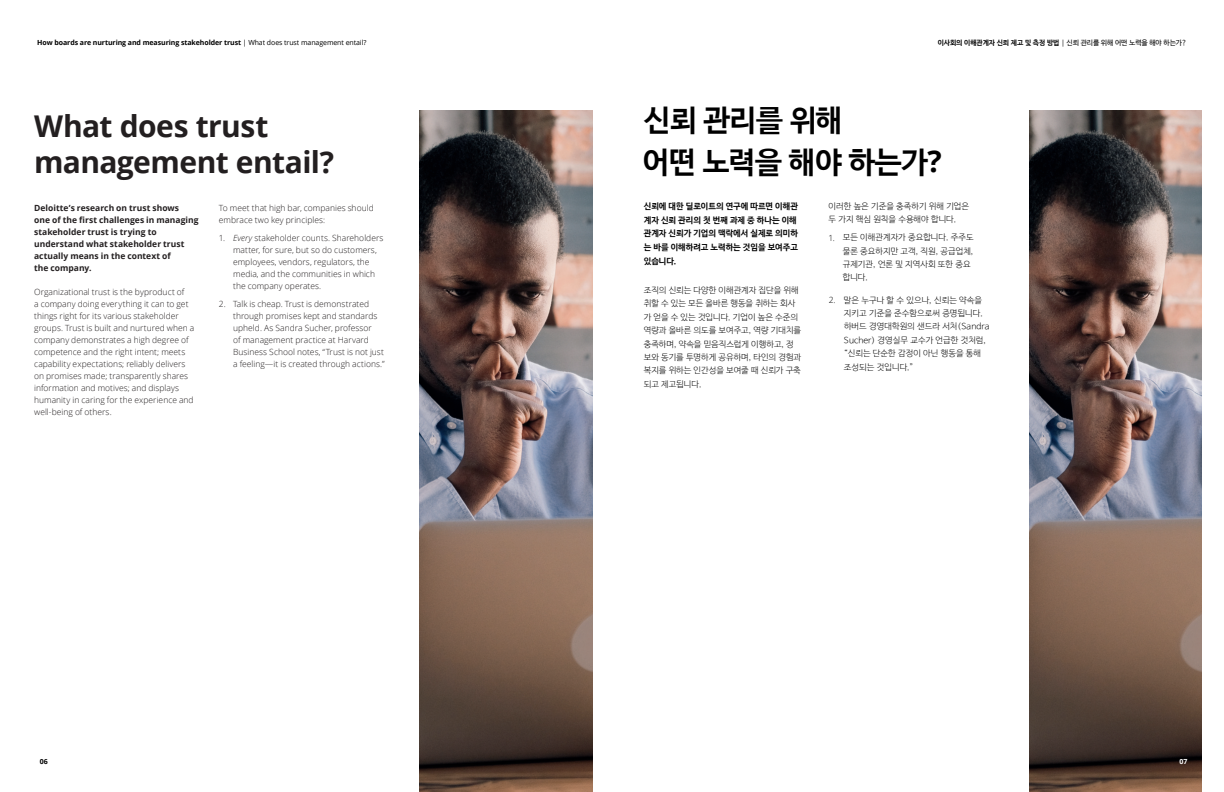
<style>
.page{position:relative;width:1224px;height:792px;background:#fff}
.page>*{position:absolute;margin:0;border:0;box-sizing:border-box;transform-origin:0 0}
.t1{font:700 30px/36px "Open Sans";letter-spacing:-.02em;color:#231f20}
.t2{font:700 30px/41.6px "Nanum Barun Gothic";letter-spacing:-.015em;color:#000}
.t3{font:300 8.5px/12px "Open Sans";letter-spacing:.005em;color:#231f20}
.t4{font:300 8.5px/13.4px "Nanum Barun Gothic";letter-spacing:.005em;color:#000}
.t5{font:700 8.5px/12px "Open Sans";letter-spacing:.005em;color:#231f20}
.t6{font:700 8.5px/13.9px "Nanum Barun Gothic";letter-spacing:-.005em;color:#000}
.t7{font:700 7px "Open Sans";letter-spacing:-.01em;color:#000}
.t8{font:700 7px "Nanum Barun Gothic";letter-spacing:-.01em;color:#000}
.t9{font:700 7px "Open Sans";color:#fff}
.s1{font-weight:400}
.s2{font-family:"Open Sans";font-weight:400}
.s3{font-style:italic}
.s4{font-family:"Open Sans"}
</style>
<div class="page">
<img style="left:1029px;top:111px;width:173px;height:681px">
<img style="left:420px;top:111px;width:172px;height:681px">
<p class="t7" style="left:37px;top:37px;width:331px">How boards are nurturing and measuring stakeholder trust <span class="s1">| What does trust management entail?</span></p>
<p class="t8" style="left:938px;top:39px;width:250px">이사회의 이해관계자 신뢰 제고 및 측정 방법 <span class="s2">|</span> <span class="s1">신뢰 관리를 위해 어떤 노력을 해야 하는가?</span></p>
<h1 class="t1" style="left:34px;top:107px;width:301px">What does trust management entail?</h1>
<p class="t5" style="left:34px;top:201px;width:166px">Deloitte’s research on trust shows<br>one of the first challenges in managing stakeholder trust is trying to understand what stakeholder trust actually means in the context of<br>the company.</p>
<p class="t3" style="left:34px;top:285px;width:162px">Organizational trust is the byproduct of<br>a company doing everything it can to get things right for its various stakeholder groups . Trust is built and nurtured when a company demonstrates a high degree of competence and the right intent; meets capability expectations; reliably delivers on promises made; transparently shares information and motives; and displays humanity in caring for the experience and well-being of others .</p>
<p class="t3" style="left:219px;top:201px;width:156px">To meet that high bar, companies should embrace two key principles:</p>
<p class="t3" style="left:233px;top:232px;width:152px;text-indent:-14px">1 . <span class="s3">Every</span> stakeholder counts . Shareholders matter, for sure, but so do customers, employees, vendors, regulators, the media, and the communities in which the company operates.</p>
<p class="t3" style="left:233px;top:298px;width:153px;text-indent:-14px">2 . Talk is cheap . Trust is demonstrated through promises kept and standards upheld. As Sandra Sucher, professor<br>of management practice at Harvard Business School notes, “Trust is not just a feeling—it is created through actions .”</p>
<h1 class="t2" style="left:643px;top:101px;width:300px">신뢰 관리를 위해<br>어떤 노력을 해야 하는가<span class="s4">?</span></h1>
<p class="t6" style="left:644px;top:199px;width:156px">신뢰에 대한 딜로이트의 연구에 따르면 이해관 계자 신뢰 관리의 첫 번째 과제 중 하나는 이해 관계자 신뢰가 기업의 맥락에서 실제로 의미하 는 바를 이해하려고 노력하는 것임을 보여주고 있습니다.</p>
<p class="t4" style="left:644px;top:284px;width:159px">조직의 신뢰는 다양한 이해관계자 집단을 위해 취할 수 있는 모든 올바른 행동을 취하는 회사 가 얻을 수 있는 것입니다. 기업이 높은 수준의 역량과 올바른 의도를 보여주고, 역량 기대치를 충족하며, 약속을 믿음직스럽게 이행하고, 정 보와 동기를 투명하게 공유하며, 타인의 경험과 복지를 위하는 인간성을 보여줄 때 신뢰가 구축 되고 제고됩니다.</p>
<p class="t4" style="left:829px;top:200px;width:142px">이러한 높은 기준을 충족하기 위해 기업은 두 가지 핵심 원칙을 수용해야 합니다.</p>
<p class="t4" style="left:843px;top:231px;width:133px;text-indent:-14px"><span class="s4">1 .</span> 모든 이해관계자가 중요합니다. 주주도 물론 중요하지만 고객, 직원, 공급업체, 규제기관, 언론 및 지역사회 또한 중요 합니다.</p>
<p class="t4" style="left:844px;top:293px;width:147px;text-indent:-15px"><span class="s4">2 .</span> 말은 누구나 할 수 있으나, 신뢰는 약속을 지키고 기준을 준수함으로써 증명됩니다. 하버드 경영대학원의 샌드라 서처(Sandra<br>Sucher) 경영실무 교수가 언급한 것처럼, “신뢰는 단순한 감정이 아닌 행동을 통해 조성되는 것입니다.”</p>
<p class="t7" style="left:40px;top:756px;width:9px">06</p>
<p class="t9" style="left:1180px;top:757px;width:9px">07</p>
</div>
